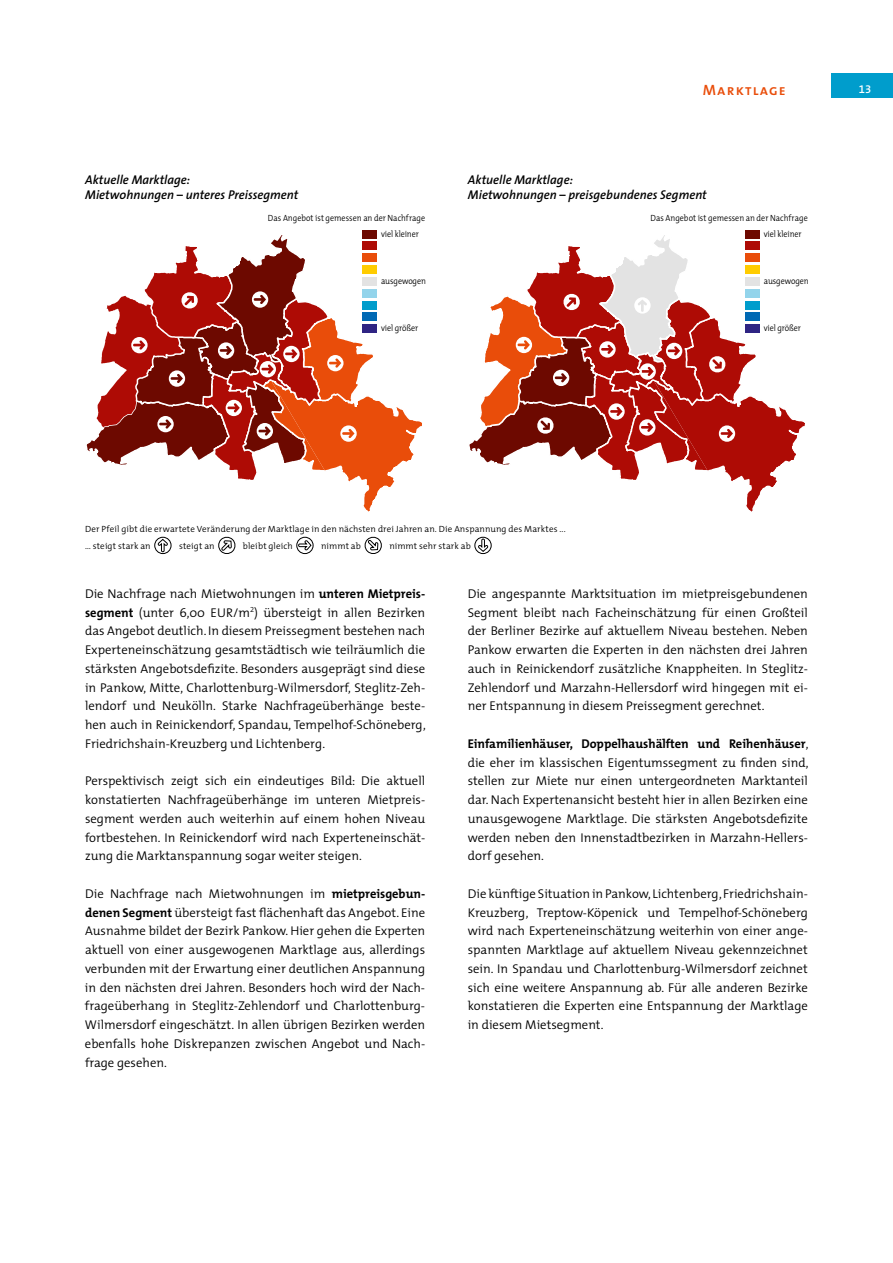
<style>
.page{position:relative;width:893px;height:1263px;background:#fff}
.page>*{position:absolute;margin:0;border:0;box-sizing:border-box;transform-origin:0 0}
.t1{font:15px "The Sans Semi Bold Caps";letter-spacing:.075em;color:#e94d0a}
.t2{font:300 12.75px/18.8px "The Mix";color:#000;text-align:justify}
.t3{font:italic 600 12.75px/15.3px "The Sans";color:#000}
.t4{font:11.25px "The Sans Semi Bold Expert";color:#fff}
.t5{font:300 9px/17px "The Mix";letter-spacing:.005em;color:#000}
.t6{font:300 9px "The Mix";letter-spacing:.005em;color:#000;scale:.9 1}
.s1{font-weight:700}
</style>
<div class="page">
<div style="left:831px;top:73px;width:62px;height:24px;background:#009dcc"></div>
<svg style="left:469px;top:230px;width:336px;height:282px"></svg>
<svg style="left:86px;top:230px;width:336px;height:282px"></svg>
<svg style="left:154px;top:537px;width:17px;height:17px"></svg>
<svg style="left:218px;top:536px;width:18px;height:18px"></svg>
<svg style="left:296px;top:537px;width:17px;height:17px"></svg>
<svg style="left:364px;top:536px;width:18px;height:18px"></svg>
<svg style="left:475px;top:537px;width:16px;height:17px"></svg>
<p class="t3" style="left:85px;top:171px;width:215px">Aktuelle Marktlage:<br>Mietwohnungen – unteres Preissegment</p>
<p class="t6" style="left:268px;top:210px;width:176px">Das Angebot ist gemessen an der Nachfrage</p>
<p class="t6" style="left:381px;top:227px;width:43px">viel kleiner</p>
<p class="t6" style="left:381px;top:274px;width:51px">ausgewogen</p>
<p class="t6" style="left:381px;top:320px;width:43px">viel größer</p>
<p class="t1" style="left:703px;top:77px;width:84px">Marktlage</p>
<p class="t3" style="left:468px;top:171px;width:240px">Aktuelle Marktlage:<br>Mietwohnungen – preisgebundenes Segment</p>
<p class="t6" style="left:650px;top:210px;width:176px">Das Angebot ist gemessen an der Nachfrage</p>
<p class="t6" style="left:764px;top:227px;width:43px">viel kleiner</p>
<p class="t6" style="left:764px;top:274px;width:51px">ausgewogen</p>
<p class="t6" style="left:764px;top:320px;width:43px">viel größer</p>
<p class="t4" style="left:859px;top:80px;width:14px">13</p>
<p class="t5" style="left:85px;top:520px;width:482px">Der Pfeil gibt die erwartete Veränderung der Marktlage in den nächsten drei Jahren an. Die Anspannung des Marktes ... … steigt stark an</p>
<p class="t5" style="left:179px;top:537px;width:37px">steigt an</p>
<p class="t5" style="left:243px;top:537px;width:51px">bleibt gleich</p>
<p class="t5" style="left:321px;top:537px;width:41px">nimmt ab</p>
<p class="t5" style="left:389px;top:537px;width:83px">nimmt sehr stark ab</p>
<p class="t2" style="left:85px;top:584px;width:342px">Die Nachfrage nach Mietwohnungen im <span class="s1">unteren Mietpreis&shy;segment</span> (unter 6,00 EUR/m<sup>2</sup>) übersteigt in allen Bezirken das Angebot deutlich. In diesem Preissegment bestehen nach Experteneinschätzung gesamtstädtisch wie teilräumlich die stärksten Angebotsdefizite. Besonders ausgeprägt sind diese in Pankow, Mitte, Charlottenburg-Wilmersdorf, Steglitz-Zeh&shy;lendorf und Neukölln. Starke Nachfrageüberhänge beste&shy;hen auch in Reinickendorf, Spandau, Tempelhof-Schöneberg, Friedrichshain-Kreuzberg und Lichtenberg.</p>
<p class="t2" style="left:85px;top:771px;width:342px">Perspektivisch zeigt sich ein eindeutiges Bild: Die aktuell konstatierten Nachfrageüberhänge im unteren Mietpreis&shy;segment werden auch weiterhin auf einem hohen Niveau fortbestehen. In Reinickendorf wird nach Experteneinschät&shy;zung die Marktanspannung sogar weiter steigen.</p>
<p class="t2" style="left:85px;top:884px;width:342px">Die Nachfrage nach Mietwohnungen im <span class="s1">mietpreisgebun&shy;denen Segment</span> übersteigt fast flächenhaft das Angebot. Eine Ausnahme bildet der Bezirk Pankow. Hier gehen die Experten aktuell von einer ausgewogenen Marktlage aus, allerdings verbunden mit der Erwartung einer deutlichen Anspannung in den nächsten drei Jahren. Besonders hoch wird der Nach&shy;frageüberhang in Steglitz-Zehlendorf und Charlottenburg-Wilmersdorf eingeschätzt. In allen übrigen Bezirken werden ebenfalls hohe Diskrepanzen zwischen Angebot und Nach&shy;frage gesehen.</p>
<p class="t2" style="left:468px;top:584px;width:342px">Die angespannte Marktsituation im mietpreisgebundenen Segment bleibt nach Facheinschätzung für einen Großteil der Berliner Bezirke auf aktuellem Niveau bestehen. Neben Pankow erwarten die Experten in den nächsten drei Jahren auch in Reinickendorf zusätzliche Knappheiten. In Steglitz-Zehlendorf und Marzahn-Hellersdorf wird hingegen mit ei&shy;ner Entspannung in diesem Preissegment gerechnet.</p>
<p class="t2" style="left:468px;top:734px;width:342px"><span class="s1">Einfamilienhäuser, Doppelhaushälften und Reihenhäuser</span>, die eher im klassischen Eigentumssegment zu finden sind, stellen zur Miete nur einen untergeordneten Marktanteil dar. Nach Expertenansicht besteht hier in allen Bezirken eine unausgewogene Marktlage. Die stärksten Angebotsdefizite werden neben den Innenstadtbezirken in Marzahn-Hellers&shy;dorf gesehen.</p>
<p class="t2" style="left:468px;top:884px;width:342px">Die künftige Situation in Pankow,Lichtenberg,Friedrichshain-Kreuzberg, Treptow-Köpenick und Tempelhof-Schöneberg wird nach Experteneinschätzung weiterhin von einer ange&shy;spannten Marktlage auf aktuellem Niveau gekennzeichnet sein. In Spandau und Charlottenburg-Wilmersdorf zeichnet sich eine weitere Anspannung ab. Für alle anderen Bezirke konstatieren die Experten eine Entspannung der Marktlage in diesem Mietsegment.</p>
</div>
